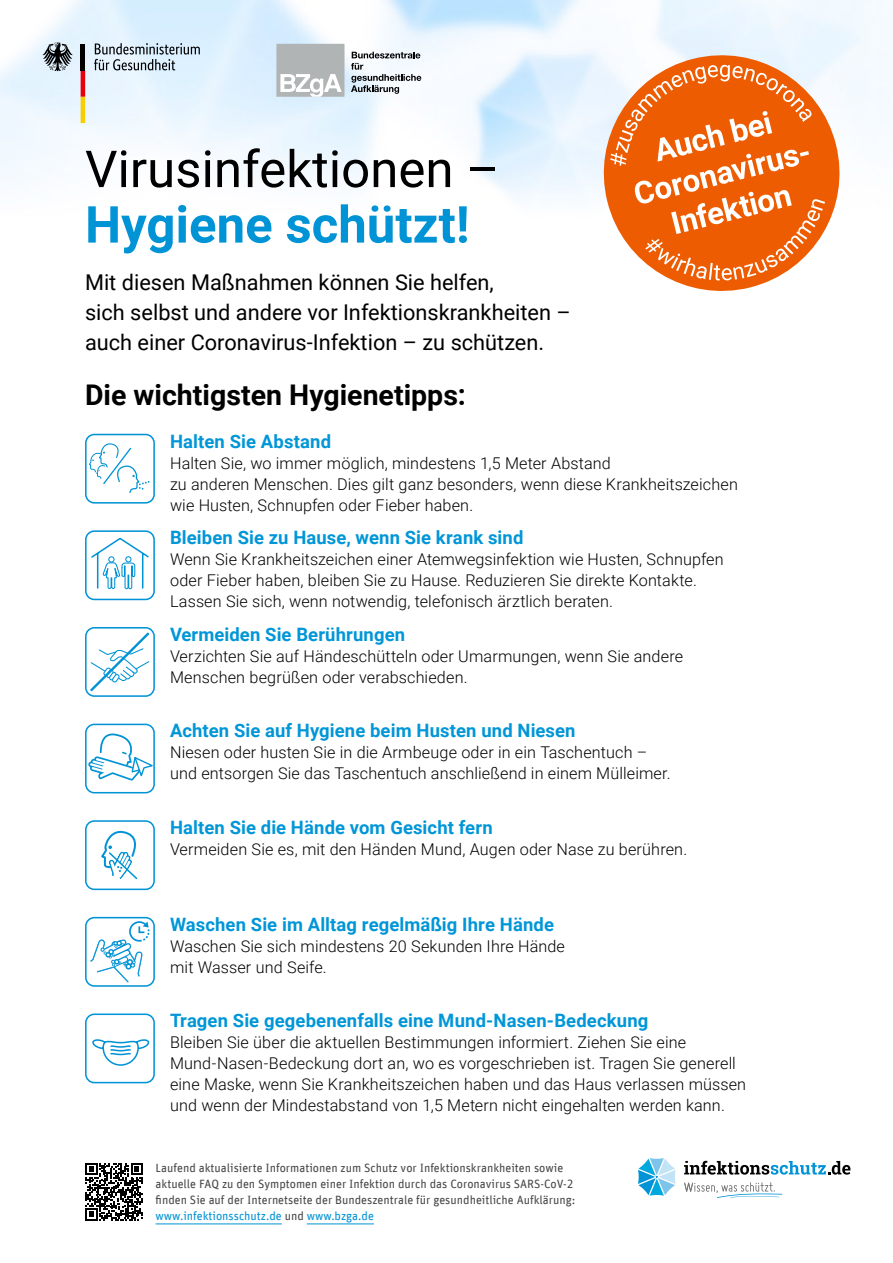
<style>
.page{position:relative;width:893px;height:1263px;background:#fff}
.page>*{position:absolute;margin:0;border:0;box-sizing:border-box;transform-origin:0 0}
.t1{font:51px/55.5px "Roboto";color:#000}
.t2{font:700 28.5px "Roboto";color:#000}
.p-lead{font:21.75px/30px "Roboto";color:#000}
.t3{font:700 18.45px "Roboto";letter-spacing:.005em;color:#0096d7}
.t4{font:300 16.2px/21px "Roboto";letter-spacing:.01em;color:#000}
.Fuss{font:12px/16.2px "Unit Offc Pro";color:#474847}
.s1{font-weight:700;color:#0093d5}
.s2{color:#0093d5}
</style>
<div class="page">
<img style="left:0;top:0;width:887px;height:199px">
<div style="left:276px;top:44px;width:68px;height:53px;background:#b1b4b4"></div>
<svg style="left:351px;top:52px;width:70px;height:42px"></svg>
<svg style="left:280px;top:74px;width:62px;height:23px"></svg>
<svg style="left:94px;top:43px;width:106px;height:27px;background:#b0bdc7"></svg>
<svg style="left:81px;top:70px;width:4px;height:53px"></svg>
<svg style="left:43px;top:43px;width:30px;height:28px"></svg>
<hr style="left:81px;top:44px;width:4px;height:26px;background:#000">
<div style="left:85px;top:434px;width:70px;height:70px;border:2px solid #0093d5;border-radius:9px"></div>
<svg style="left:89px;top:443px;width:61px;height:50px"></svg>
<div style="left:85px;top:724px;width:70px;height:69px;border:2px solid #0093d5;border-radius:9px"></div>
<svg style="left:88px;top:733px;width:67px;height:48px"></svg>
<div style="left:85px;top:530px;width:70px;height:70px;border:2px solid #0093d5;border-radius:9px"></div>
<svg style="left:91px;top:537px;width:58px;height:53px"></svg>
<div style="left:85px;top:627px;width:70px;height:70px;border:2px solid #0093d5;border-radius:9px"></div>
<svg style="left:88px;top:630px;width:63px;height:63px"></svg>
<div style="left:85px;top:820px;width:70px;height:70px;border:2px solid #0093d5;border-radius:9px"></div>
<svg style="left:101px;top:830px;width:37px;height:50px"></svg>
<div style="left:85px;top:917px;width:70px;height:70px;border:2px solid #0093d5;border-radius:9px"></div>
<svg style="left:90px;top:921px;width:60px;height:61px"></svg>
<div style="left:85px;top:1013px;width:70px;height:70px;border:2px solid #0093d5;border-radius:9px"></div>
<svg style="left:92px;top:1039px;width:58px;height:27px"></svg>
<hr style="left:156px;top:1223px;width:126px;height:1px;background:#0093d5">
<hr style="left:307px;top:1223px;width:67px;height:1px;background:#0093d5">
<svg style="left:85px;top:1163px;width:58px;height:57px"></svg>
<svg style="left:684px;top:1161px;width:166px;height:13px"></svg>
<svg style="left:684px;top:1182px;width:98px;height:16px"></svg>
<svg style="left:638px;top:1158px;width:38px;height:38px"></svg>
<svg style="left:592px;top:43px;width:260px;height:248px"></svg>
<svg style="left:610px;top:65px;width:215px;height:216px"></svg>
<h1 class="t1" style="left:85px;top:139px;width:416px">Virusinfektionen –<br><span class="s1">Hygiene schützt!</span></h1>
<p class="p-lead" style="left:85px;top:266px;width:487px">Mit diesen Maßnahmen können Sie helfen,<br>sich selbst und andere vor Infektionskrankheiten – auch einer Coronavirus-Infektion – zu schützen.</p>
<h2 class="t2" style="left:85px;top:375px;width:382px">Die wichtigsten Hygienetipps:</h2>
<p class="t3" style="left:170px;top:429px;width:162px">Halten Sie Abstand</p>
<p class="t4" style="left:170px;top:453px;width:569px">Halten Sie, wo immer möglich, mindestens 1,5 Meter Abstand<br>zu anderen Menschen. Dies gilt ganz besonders, wenn diese Krankheitszeichen wie Husten, Schnupfen oder Fieber haben.</p>
<p class="t3" style="left:170px;top:525px;width:355px">Bleiben Sie zu Hause, wenn Sie krank sind</p>
<p class="t4" style="left:170px;top:548px;width:555px">Wenn Sie Krankheitszeichen einer Atemwegsinfektion wie Husten, Schnupfen oder Fieber haben, bleiben Sie zu Hause. Reduzieren Sie direkte Kontakte.<br>Lassen Sie sich, wenn notwendig, telefonisch ärztlich beraten.</p>
<p class="t3" style="left:170px;top:621px;width:237px">Vermeiden Sie Berührungen</p>
<p class="t4" style="left:170px;top:645px;width:515px">Verzichten Sie auf Händeschütteln oder Umarmungen, wenn Sie andere<br>Menschen begrüßen oder verabschieden.</p>
<p class="t3" style="left:170px;top:718px;width:407px">Achten Sie auf Hygiene beim Husten und Niesen</p>
<p class="t4" style="left:170px;top:742px;width:502px">Niesen oder husten Sie in die Armbeuge oder in ein Taschentuch – und entsorgen Sie das Taschentuch anschließend in einem Mülleimer.</p>
<p class="t3" style="left:170px;top:815px;width:324px">Halten Sie die Hände vom Gesicht fern</p>
<p class="t4" style="left:170px;top:838px;width:519px">Vermeiden Sie es, mit den Händen Mund, Augen oder Nase zu berühren.</p>
<p class="t3" style="left:170px;top:911px;width:385px">Waschen Sie im Alltag regelmäßig Ihre Hände</p>
<p class="t4" style="left:170px;top:935px;width:396px">Waschen Sie sich mindestens 20 Sekunden Ihre Hände mit Wasser und Seife.</p>
<p class="t3" style="left:170px;top:1008px;width:480px">Tragen Sie gegebenenfalls eine Mund-Nasen-Bedeckung</p>
<p class="t4" style="left:170px;top:1031px;width:578px">Bleiben Sie über die aktuellen Bestimmungen informiert. Ziehen Sie eine Mund-Nasen-Bedeckung dort an, wo es vorgeschrieben ist. Tragen Sie generell eine Maske, wenn Sie Krankheitszeichen haben und das Haus verlassen müssen und wenn der Mindestabstand von 1,5 Metern nicht eingehalten werden kann.</p>
<p class="Fuss" style="left:156px;top:1159px;width:421px">Laufend aktualisierte Informationen zum Schutz vor Infektionskrankheiten sowie aktuelle FAQ zu den Symptomen einer Infektion durch das Coronavirus SARS-CoV-2 finden Sie auf der Internetseite der Bundeszentrale für gesundheitliche Aufklärung: <span class="s2">www.infektionsschutz.de</span> und <span class="s2">www.bzga.de</span></p>
</div>
